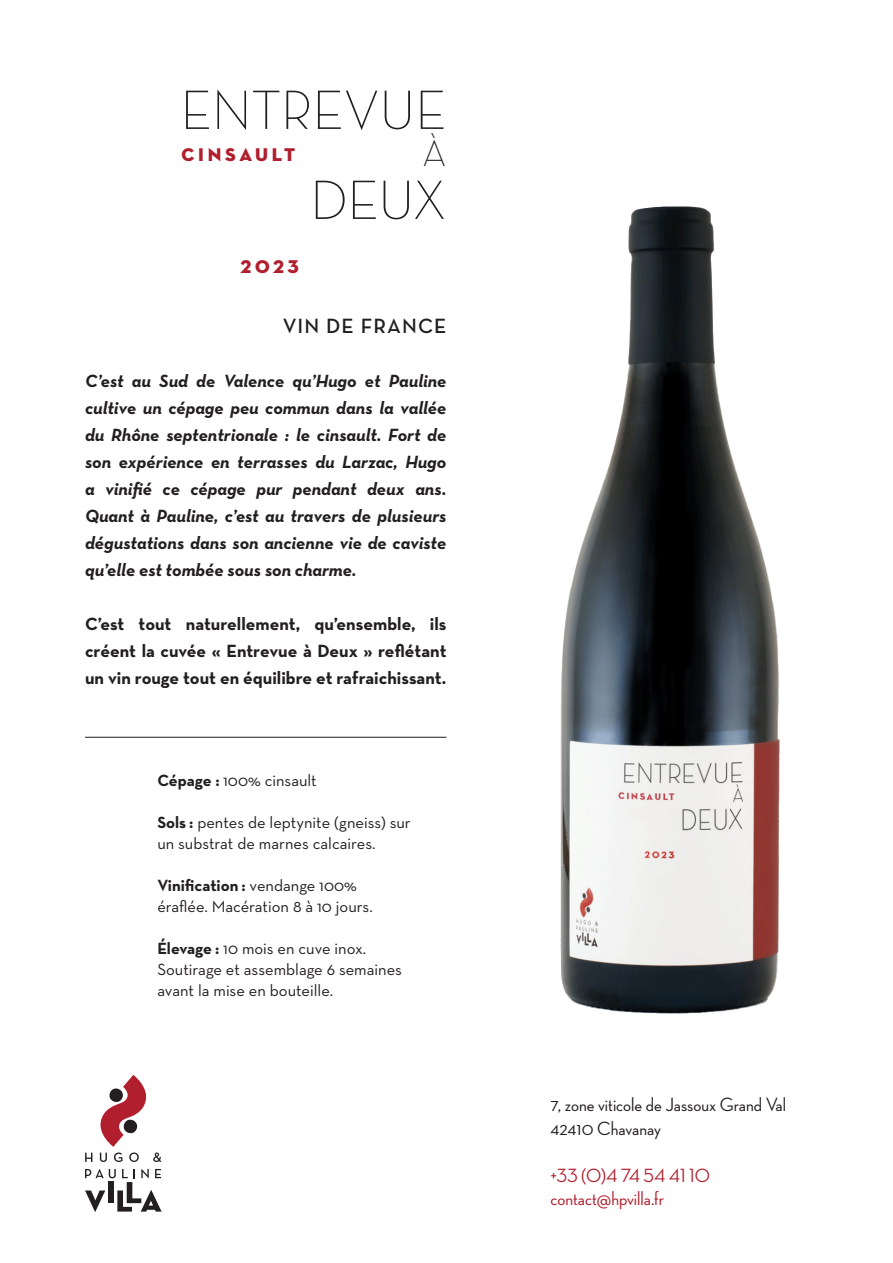
<style>
.page{position:relative;width:893px;height:1263px;background:#fff}
.page>*{position:absolute;margin:0;border:0;box-sizing:border-box;transform-origin:0 0}
.t1{font:300 56.25px "Neutra Disp";color:#231f20}
.t2{font:300 37.5px "Neutra Disp";color:#231f20}
.t3{font:600 21px "Neutra Text";letter-spacing:.05em;color:#231f20}
.t4{font:500 19.5px/23.4px "Neutra Disp";color:#231f20}
.t5{font:500 19.5px/23.4px "Neutra Disp";color:#b11e2d}
.t6{font:18.75px "Neutra Disp Titling";letter-spacing:.195em;color:#b11e2d}
.t7{font:italic 700 18px/27px "Neutra Text";color:#231f20;text-align:justify}
.t8{font:700 18px/27px "Neutra Text";color:#231f20;text-align:justify}
.t9{font:16.5px/21px "Neutra Text";color:#231f20}
.s1{font-weight:700}
</style>
<div class="page">
<svg style="left:85px;top:1169px;width:77px;height:43px"></svg>
<svg style="left:85px;top:1075px;width:77px;height:87px"></svg>
<img style="left:560px;top:206px;width:219px;height:807px">
<hr style="left:85px;top:737px;width:361px;height:1px;background:#231f20">
<p class="t1" style="left:181px;top:79px;width:267px">ENTREVUE</p>
<p class="t6" style="left:181px;top:143px;width:115px">CINSAULT</p>
<p class="t2" style="left:423px;top:133px;width:25px">À</p>
<p class="t1" style="left:310px;top:169px;width:138px">DEUX</p>
<p class="t6" style="left:241px;top:255px;width:60px">2023</p>
<p class="t3" style="left:283px;top:313px;width:165px">VIN DE FRANCE</p>
<p class="t7" style="left:85px;top:367px;width:363px">C’est au Sud de Valence qu’Hugo et Pauline cultive un cépage peu commun dans la vallée du Rhône septentrionale : le cinsault. Fort de son expérience en terrasses du Larzac, Hugo a vinifié ce cépage pur pendant deux ans.<br>Quant à Pauline, c’est au travers de plusieurs dégustations dans son ancienne vie de caviste qu’elle est tombée sous son charme.</p>
<p class="t8" style="left:85px;top:610px;width:363px">C’est tout naturellement, qu’ensemble, ils créent la cuvée « Entrevue à Deux » reflétant un vin rouge tout en équilibre et rafraichissant.</p>
<p class="t9" style="left:157px;top:769px;width:161px"><span class="s1">Cépage :</span> 100% cinsault</p>
<p class="t9" style="left:157px;top:811px;width:255px"><span class="s1">Sols :</span> pentes de leptynite (gneiss) sur un substrat de marnes calcaires.</p>
<p class="t9" style="left:157px;top:874px;width:217px"><span class="s1">Vinification :</span> vendange 100% éraflée. Macération 8 à 10 jours.</p>
<p class="t9" style="left:157px;top:937px;width:246px"><span class="s1">Élevage :</span> 10 mois en cuve inox.<br>Soutirage et assemblage 6 semaines avant la mise en bouteille.</p>
<p class="t4" style="left:550px;top:1093px;width:237px">7, zone viticole de Jassoux Grand Val<br>42410 Chavanay</p>
<p class="t5" style="left:550px;top:1163px;width:161px">+33 (0)4 74 54 41 10 contact@hpvilla.fr</p>
</div>
